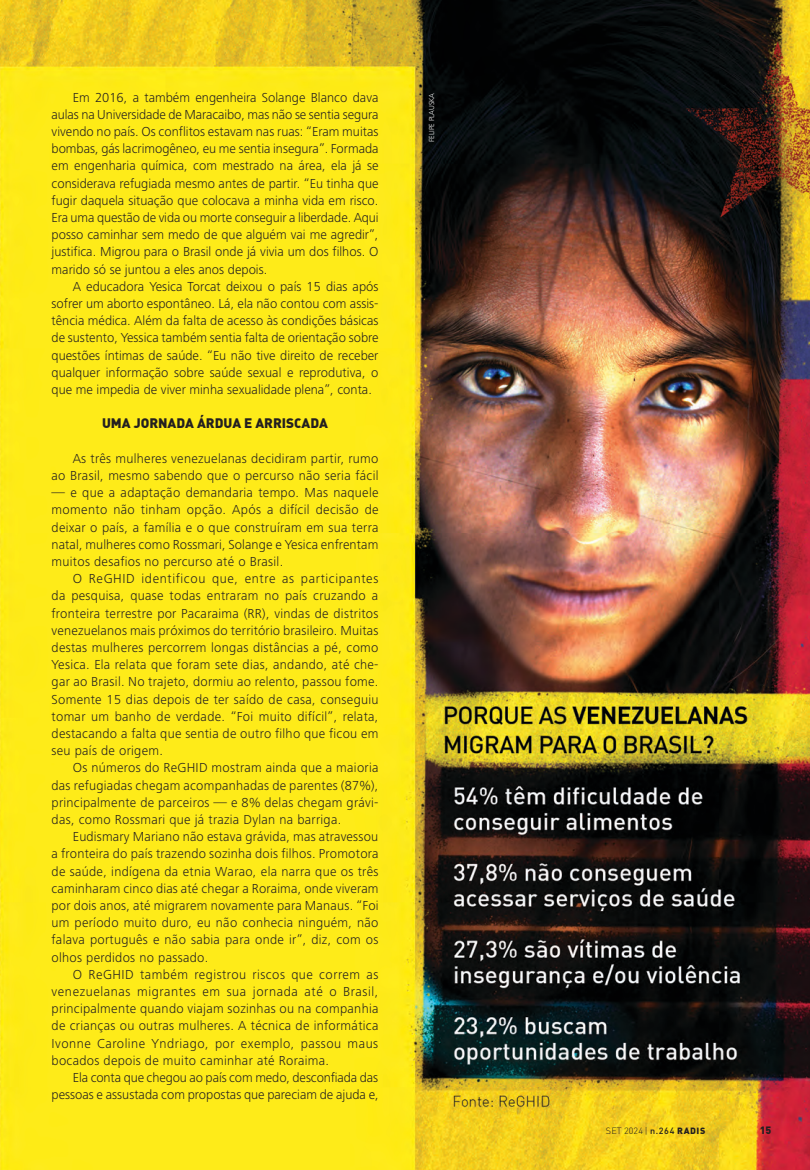
<style>
.page{position:relative;width:810px;height:1170px;background:#fff}
.page>*{position:absolute;margin:0;border:0;box-sizing:border-box;transform-origin:0 0}
.t1{font:300 13.5px/17.2px "Frutiger Next LT";letter-spacing:.02em;color:#231f20;text-align:justify}
.t2{font:300 13.5px/17.2px "Frutiger Next LT";letter-spacing:-.005em;color:#231f20;text-align:right}
.t3{font:900 13.5px "DIN Alternate";color:#231f20}
.t4{font:900 10.5px "DIN";color:#231f20}
.t5{font:300 9px "DIN";letter-spacing:.02em;color:#231f20}
.t6{font:300 7.5px "Frutiger Next LT";color:#fff}
.s1{font-weight:500}
.s2{font-weight:900}
</style>
<div class="page">
<img style="left:0;top:0;width:809px;height:1169px">
<p class="t1" style="left:52px;top:89px;width:328px;text-indent:21px">Em 2016, a também engenheira Solange Blanco dava aulas na Universidade de Maracaibo, mas não se sentia segura vivendo no país. Os conflitos estavam nas ruas: “Eram muitas bombas, gás lacrimogêneo, eu me sentia insegura”. Formada em engenharia química, com mestrado na área, ela já se considerava refugiada mesmo antes de partir. “Eu tinha que fugir daquela situação que colocava a minha vida em risco.<br>Era uma questão de vida ou morte conseguir a liberdade. Aqui posso caminhar sem medo de que alguém vai me agredir”, justifica. Migrou para o Brasil onde já vivia um dos filhos. O marido só se juntou a eles anos depois.</p>
<p class="t1" style="left:52px;top:278px;width:328px;text-indent:21px">A educadora Yesica Torcat deixou o país 15 dias após sofrer um aborto espontâneo. Lá, ela não contou com assis&shy;tência médica. Além da falta de acesso às condições básicas de sustento, Yessica também sentia falta de orientação sobre questões íntimas de saúde. “Eu não tive direito de receber qualquer informação sobre saúde sexual e reprodutiva, o que me impedia de viver minha sexualidade plena”, conta.</p>
<p class="t3" style="left:102px;top:414px;width:227px">UMA JORNADA ÁRDUA E ARRISCADA</p>
<p class="t1" style="left:52px;top:449px;width:328px;text-align:right">As três mulheres venezuelanas decidiram partir, rumo<br>ao Brasil, mesmo sabendo que o percurso não seria fácil</p>
<p class="t1" style="left:52px;top:484px;width:328px">— e que a adaptação demandaria tempo. Mas naquele momento não tinham opção. Após a difícil decisão de deixar o país, a família e o que construíram em sua terra natal, mulheres como Rossmari, Solange e Yesica enfrentam muitos desafios no percurso até o Brasil.</p>
<p class="t1" style="left:52px;top:570px;width:328px;text-indent:21px">O ReGHID identificou que, entre as participantes da pesquisa, quase todas entraram no país cruzando a fronteira terrestre por Pacaraima (RR), vindas de distritos venezuelanos mais próximos do território brasileiro. Muitas destas mulheres percorrem longas distâncias a pé, como Yesica. Ela relata que foram sete dias, andando, até che&shy;gar ao Brasil. No trajeto, dormiu ao relento, passou fome.<br>Somente 15 dias depois de ter saído de casa, conseguiu tomar um banho de verdade. “Foi muito difícil”, relata, destacando a falta que sentia de outro filho que ficou em seu país de origem.</p>
<p class="t1" style="left:52px;top:759px;width:328px;text-indent:21px">Os números do ReGHID mostram ainda que a maioria das refugiadas chegam acompanhadas de parentes (87%), principalmente de parceiros — e 8% delas chegam grávi&shy;das, como Rossmari que já trazia Dylan na barriga.</p>
<p class="t1" style="left:52px;top:828px;width:328px;text-indent:21px">Eudismary Mariano não estava grávida, mas atravessou a fronteira do país trazendo sozinha dois filhos. Promotora de saúde, indígena da etnia Warao, ela narra que os três caminharam cinco dias até chegar a Roraima, onde viveram por dois anos, até migrarem novamente para Manaus. “Foi um período muito duro, eu não conhecia ninguém, não falava português e não sabia para onde ir”, diz, com os olhos perdidos no passado.</p>
<p class="t1" style="left:52px;top:965px;width:328px;text-indent:21px">O ReGHID também registrou riscos que correm as venezuelanas migrantes em sua jornada até o Brasil, principalmente quando viajam sozinhas ou na companhia de crianças ou outras mulheres. A técnica de informática Ivonne Caroline Yndriago, por exemplo, passou maus bocados depois de muito caminhar até Roraima.</p>
<p class="t2" style="left:52px;top:1068px;width:328px">Ela conta que chegou ao país com medo, desconfiada das pessoas e assustada com propostas que pareciam de ajuda e,</p>
<p class="t6" style="left:427px;top:142px;width:51px;rotate:-90deg">FELIPE PLAUSKA</p>
<p class="t5" style="left:605px;top:1124px;width:101px">SET 2024 | <span class="s1">n.264</span> <span class="s2">RADIS</span></p>
<p class="t4" style="left:759px;top:1122px;width:13px">15</p>
</div>
